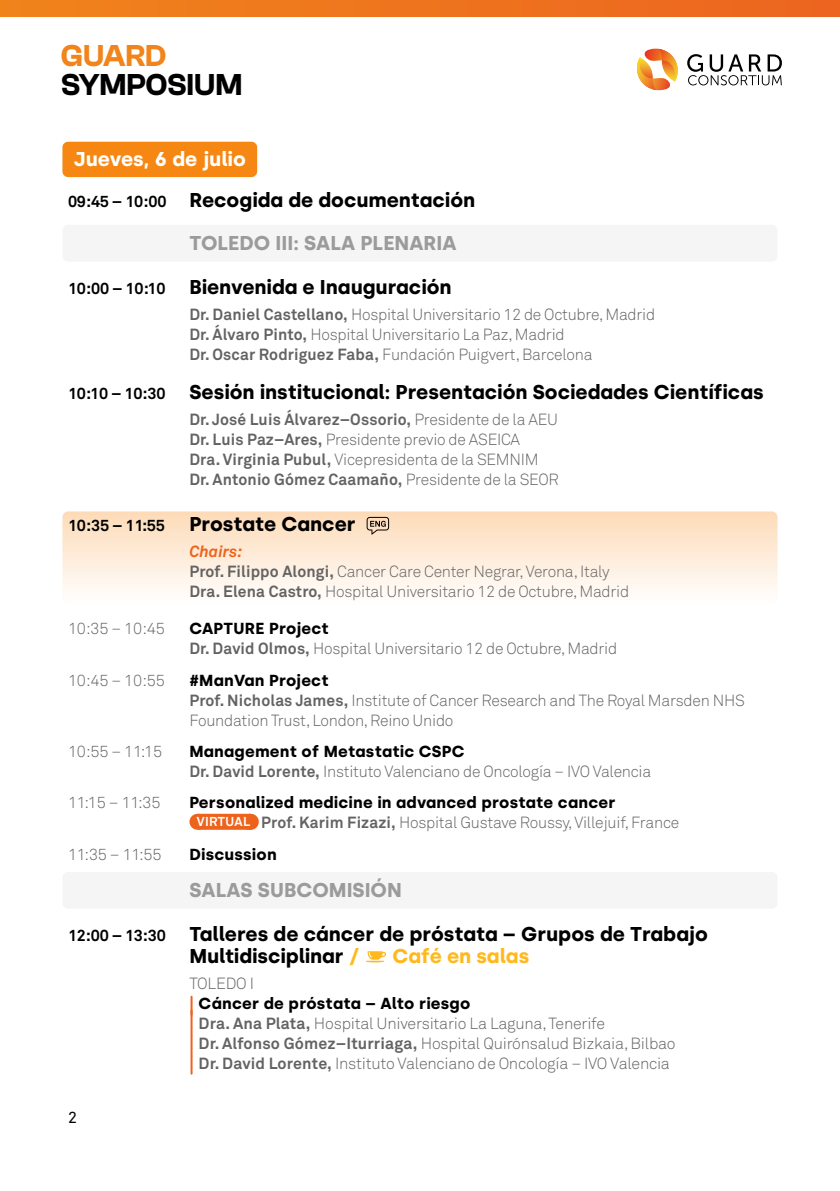
<style>
.page{position:relative;width:840px;height:1191px;background:#fff}
.page>*{position:absolute;margin:0;border:0;box-sizing:border-box;transform-origin:0 0}
.t1{font:700 31.4px "Clash Grotesk Variable";letter-spacing:-.005em;color:#000}
.t2{font:700 31.4px "Clash Grotesk Variable";letter-spacing:-.01em;color:#f1841a}
.t3{font:700 20px/40.4px "Silka";color:#000}
.t4{font:700 20px "Silka";color:#9b9b9b}
.t5{font:700 20px "Silka";color:#ffb91e}
.t6{font:20px "Akkurat";color:#000}
.t7{font:300 16px/20px "Akkurat";letter-spacing:-.015em;color:#646363}
.t8{font:700 16px/20px "Akkurat";letter-spacing:.01em;color:#646363}
.t9{font:700 16px "Silka";letter-spacing:.015em;color:#000}
.t10{font:16px "Akkurat";color:#000}
.s1{color:#fff}
.s2{font-family:"Akkurat";font-size:16px}
.s3{font-weight:700}
.s4{font-weight:300}
.s5{font-weight:700;font-style:italic;color:#ed631c}
.s6{font-weight:700;font-size:12.8px;color:#fff}
.s7{color:#ffb91e}
</style>
<div class="page">
<div style="left:0;top:0;width:839px;height:17px;background:linear-gradient(to right,#f0831b,#ec6520)"></div>
<svg style="left:637px;top:49px;width:40px;height:41px"></svg>
<svg style="left:687px;top:54px;width:94px;height:31px"></svg>
<div style="left:62px;top:142px;width:195px;height:35px;background:#f68712;border-radius:6px"></div>
<div style="left:62px;top:225px;width:715px;height:37px;background:#f5f5f5;border-radius:6px"></div>
<div style="left:197px;top:813px;width:53px;height:16px;background:#ed631c"></div>
<svg style="left:223px;top:813px;width:28px;height:16px"></svg>
<div style="left:62px;top:872px;width:715px;height:36px;background:#f5f5f5;border-radius:6px"></div>
<svg style="left:190px;top:996px;width:2px;height:14px"></svg>
<hr style="left:190px;top:1010px;width:2px;height:63px;background:#ed631c">
<svg style="left:366px;top:951px;width:20px;height:11px"></svg>
<svg style="left:62px;top:511px;width:715px;height:80px"></svg>
<svg style="left:366px;top:517px;width:23px;height:17px"></svg>
<h1 class="t2" style="left:61px;top:38px;width:107px">GUARD</h1>
<h1 class="t1" style="left:61px;top:67px;width:183px">SYMPOSIUM</h1>
<p class="t3" style="left:68px;top:139px;width:408px"><span class="s1">Jueves, 6 de julio<br></span><span class="s2">09:45 – 10:00</span> Recogida de documentación</p>
<p class="t4" style="left:189px;top:231px;width:268px">TOLEDO III: SALA PLENARIA</p>
<p class="t3" style="left:68px;top:267px;width:385px"><span class="s2">10:00 – 10:10</span> Bienvenida e Inauguración</p>
<p class="t7" style="left:189px;top:305px;width:467px"><span class="s3">Dr. Daniel Castellano,</span> Hospital Universitario 12 de Octubre, Madrid<br><span class="s3">Dr. Álvaro Pinto,</span> Hospital Universitario La Paz, Madrid<br><span class="s3">Dr. Oscar Rodriguez Faba,</span> Fundación Puigvert, Barcelona</p>
<p class="t3" style="left:68px;top:372px;width:696px"><span class="s2">10:10 – 10:30</span> Sesión institucional: Presentación Sociedades Científicas</p>
<p class="t8" style="left:189px;top:409px;width:371px">Dr. José Luis Álvarez–Ossorio, <span class="s4">Presidente de la AEU </span>Dr. Luis Paz–Ares, <span class="s4">Presidente previo de ASEICA<br></span>Dra. Virginia Pubul, <span class="s4">Vicepresidenta de la SEMNIM </span>Dr. Antonio Gómez Caamaño, <span class="s4">Presidente de la SEOR</span></p>
<p class="t6" style="left:68px;top:507px;width:12px">z</p>
<p class="t3" style="left:68px;top:504px;width:289px"><span class="s2">10:35 – 11:55</span> Prostate Cancer</p>
<p class="t7" style="left:189px;top:541px;width:441px"><span class="s5">Chairs:<br></span><span class="s3">Prof. Filippo Alongi,</span> Cancer Care Center Negrar, Verona, Italy<br><span class="s3">Dra. Elena Castro,</span> Hospital Universitario 12 de Octubre, Madrid</p>
<p class="t7" style="left:68px;top:619px;width:98px">10:35 – 10:45</p>
<p class="t9" style="left:189px;top:619px;width:141px">CAPTURE Project</p>
<p class="t7" style="left:189px;top:639px;width:429px"><span class="s3">Dr. David Olmos,</span> Hospital Universitario 12 de Octubre, Madrid</p>
<p class="t7" style="left:68px;top:670px;width:98px">10:45 – 10:55</p>
<p class="t9" style="left:189px;top:670px;width:141px">#ManVan Project</p>
<p class="t7" style="left:189px;top:690px;width:556px"><span class="s3">Prof. Nicholas James,</span> Institute of Cancer Research and The Royal Marsden NHS<br>Foundation Trust, London, Reino Unido</p>
<p class="t7" style="left:68px;top:741px;width:95px">10:55 – 11:15</p>
<p class="t9" style="left:189px;top:742px;width:277px">Management of Metastatic CSPC</p>
<p class="t7" style="left:189px;top:761px;width:463px"><span class="s3">Dr. David Lorente,</span> Instituto Valenciano de Oncología – IVO Valencia</p>
<p class="t7" style="left:68px;top:793px;width:94px">11:15 – 11:35</p>
<p class="t9" style="left:189px;top:793px;width:427px">Personalized medicine in advanced prostate cancer</p>
<p class="t7" style="left:197px;top:813px;width:483px"><span class="s6">VIRTUAL</span> <span class="s3">Prof. Karim Fizazi,</span> Hospital Gustave Roussy, Villejuif, France</p>
<p class="t7" style="left:68px;top:844px;width:95px">11:35 – 11:55</p>
<p class="t9" style="left:189px;top:844px;width:89px">Discussion</p>
<p class="t4" style="left:189px;top:877px;width:214px">SALAS SUBCOMISIÓN</p>
<p class="t3" style="left:189px;top:923px;width:519px;line-height:22px;text-indent:-121px"><span class="s2">12:00 – 13:30</span> Talleres de cáncer de próstata – Grupos de Trabajo<br>Multidisciplinar <span class="s7">/</span></p>
<p class="t5" style="left:392px;top:944px;width:138px">Café en salas</p>
<p class="t10" style="left:68px;top:1108px;width:10px">2</p>
<p class="t7" style="left:189px;top:973px;width:66px">TOLEDO I</p>
<p class="t9" style="left:198px;top:994px;width:273px">Cáncer de próstata – Alto riesgo</p>
<p class="t7" style="left:198px;top:1013px;width:478px"><span class="s3">Dra. Ana Plata,</span> Hospital Universitario La Laguna, Tenerife<br><span class="s3">Dr. Alfonso Gómez–Iturriaga,</span> Hospital Quirónsalud Bizkaia, Bilbao<br><span class="s3">Dr. David Lorente,</span> Instituto Valenciano de Oncología – IVO Valencia</p>
</div>
